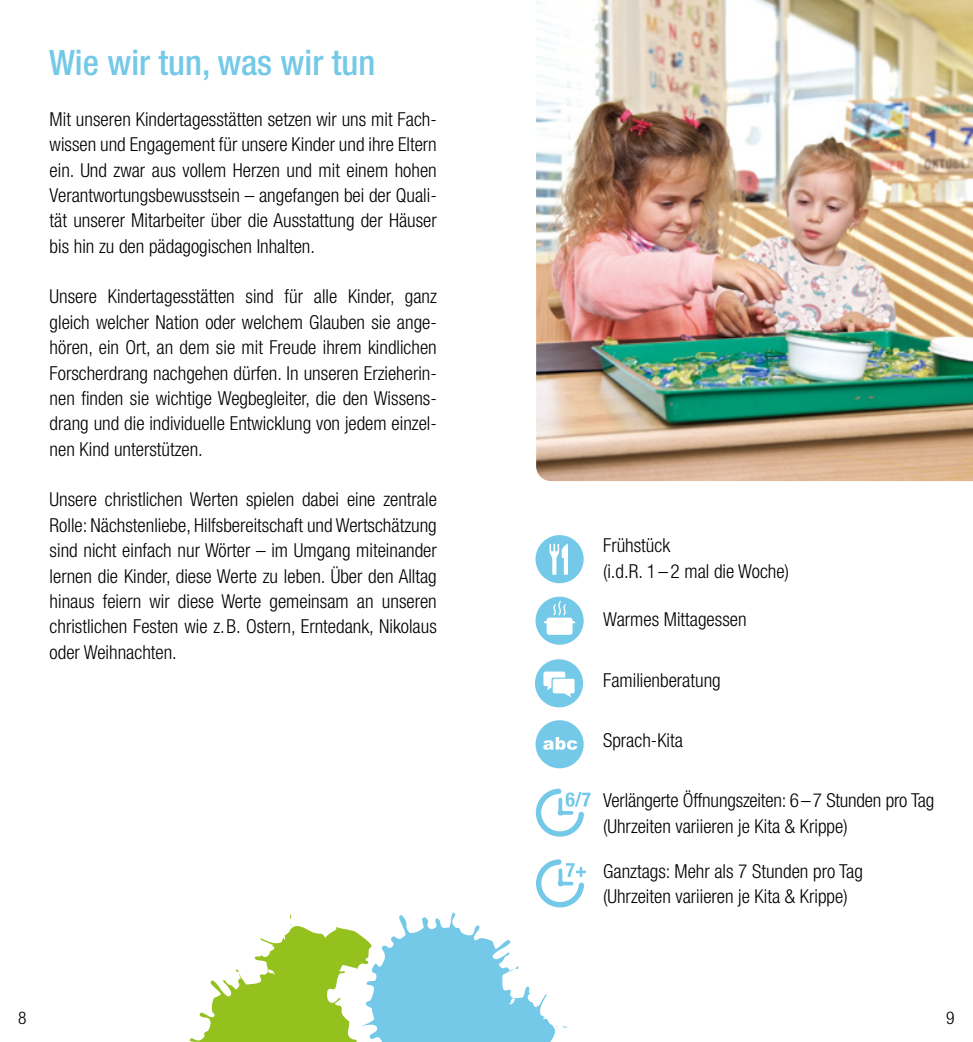
<style>
.page{position:relative;width:973px;height:1042px;background:#fff}
.page>*{position:absolute;margin:0;border:0;box-sizing:border-box;transform-origin:0 0}
.t1{font:500 condensed 35px "Helvetica Neue LT Std";color:#73c9e7}
.t2{font:300 condensed 19.25px/25.4px "Helvetica Neue LT Std";color:#000;text-align:justify}
.t3{font:300 condensed 17.5px "Helvetica Neue LT Std";color:#000}
</style>
<div class="page">
<img style="left:536px;top:0;width:436px;height:481px">
<svg style="left:535px;top:659px;width:48px;height:48px"></svg>
<svg style="left:535px;top:720px;width:48px;height:48px"></svg>
<svg style="left:535px;top:535px;width:48px;height:48px"></svg>
<svg style="left:535px;top:597px;width:48px;height:48px"></svg>
<svg style="left:535px;top:788px;width:55px;height:48px"></svg>
<svg style="left:189px;top:859px;width:397px;height:183px"></svg>
<h1 class="t1" style="left:49px;top:42px;width:328px">Wie wir tun, was wir tun</h1>
<p class="t2" style="left:50px;top:106px;width:388px">Mit unseren Kindertagesstätten setzen wir uns mit Fach&shy;wissen und Engagement für unsere Kinder und ihre Eltern ein. Und zwar aus vollem Herzen und mit einem hohen Verantwortungsbewusstsein – angefangen bei der Quali&shy;tät unserer Mitarbeiter über die Ausstattung der Häuser bis hin zu den pädagogischen Inhalten.</p>
<p class="t2" style="left:50px;top:284px;width:388px">Unsere Kindertagesstätten sind für alle Kinder, ganz gleich welcher Nation oder welchem Glauben sie ange&shy;hören, ein Ort, an dem sie mit Freude ihrem kindlichen Forscherdrang nachgehen dürfen. In unseren Erzieherin&shy;nen finden sie wichtige Wegbegleiter, die den Wissens&shy;drang und die individuelle Entwicklung von jedem einzel&shy;nen Kind unterstützen.</p>
<p class="t2" style="left:50px;top:487px;width:388px">Unsere christlichen Werten spielen dabei eine zentrale Rolle: Nächstenliebe, Hilfsbereitschaft und Wertschätzung sind nicht einfach nur Wörter – im Umgang miteinander lernen die Kinder, diese Werte zu leben. Über den Alltag hinaus feiern wir diese Werte gemeinsam an unseren christlichen Festen wie z.B. Ostern, Erntedank, Nikolaus oder Weihnachten.</p>
<p class="t2" style="left:603px;top:532px;width:187px;line-height:25.9px">Frühstück<br>(i.d.R. 1 – 2 mal die Woche)</p>
<p class="t2" style="left:603px;top:606px;width:145px">Warmes Mittagessen</p>
<p class="t2" style="left:603px;top:667px;width:119px">Familienberatung</p>
<p class="t2" style="left:603px;top:728px;width:81px">Sprach-Kita</p>
<p class="t2" style="left:603px;top:787px;width:333px">Verlängerte Öffnungszeiten: 6–7 Stunden pro Tag (Uhrzeiten variieren je Kita &amp; Krippe)</p>
<p class="t2" style="left:603px;top:858px;width:261px">Ganztags: Mehr als 7 Stunden pro Tag (Uhrzeiten variieren je Kita &amp; Krippe)</p>
<p class="t3" style="left:18px;top:1008px;width:10px">8</p>
<p class="t3" style="left:945px;top:1008px;width:10px">9</p>
</div>
